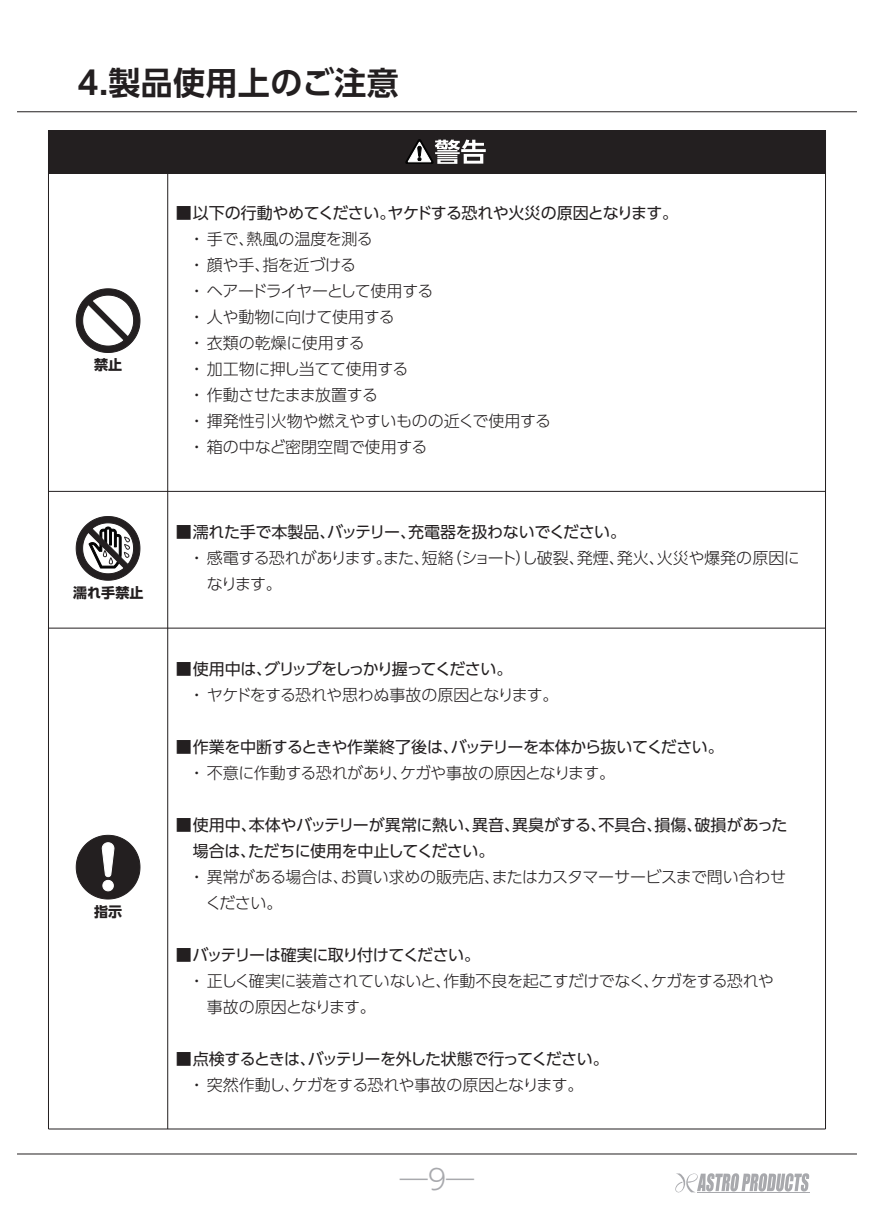
<style>
.page{position:relative;width:874px;height:1225px;background:#fff}
.page>*{position:absolute;margin:0;border:0;box-sizing:border-box;transform-origin:0 0}
.t1{font:700 32px "UD Shin Go Pr 6 De";letter-spacing:.01em;color:#231f20}
.t2{font:300 28px "UD Shin Go Pr 6";color:#a8a9ad}
.t3{font:300 16px/26px "UD Shin Go Pr 6";letter-spacing:-.025em;color:#231f20}
.t4{font:16px/26px "UD Shin Go Pr 6";letter-spacing:-.025em;color:#231f20}
.t5{font:16px "UD Shin Go Pr 6";letter-spacing:-.065em;color:#231f20}
.t6{font:300 16px "UD Shin Go Pr 6";letter-spacing:-.05em;color:#231f20}
.t7{font:16px "UD Shin Go Pr 6";letter-spacing:-.095em;color:#231f20}
.t8{font:700 14px "UD Shin Go Pr 6";letter-spacing:.01em;color:#231f20}
</style>
<div class="page">
<svg style="left:675px;top:1173px;width:133px;height:20px"></svg>
<hr style="left:696px;top:1192px;width:113px;height:1px;background:#a8a9ad">
<hr style="left:17px;top:1153px;width:839px;height:1px;background:#231f20">
<hr style="left:17px;top:111px;width:839px;height:1px;background:#231f20">
<hr style="left:48px;top:491px;width:777px;height:1px;background:#231f20">
<hr style="left:48px;top:627px;width:777px;height:1px;background:#231f20">
<svg style="left:76px;top:835px;width:64px;height:64px"></svg>
<svg style="left:76px;top:516px;width:64px;height:64px"></svg>
<hr style="left:48px;top:130px;width:1px;height:999px;background:#231f20">
<hr style="left:48px;top:1128px;width:777px;height:1px;background:#231f20">
<hr style="left:824px;top:130px;width:1px;height:999px;background:#231f20">
<hr style="left:167px;top:130px;width:1px;height:999px;background:#231f20">
<div style="left:48px;top:130px;width:777px;height:43px;background:#231f20"></div>
<svg style="left:405px;top:139px;width:80px;height:25px"></svg>
<svg style="left:76px;top:288px;width:64px;height:65px"></svg>
<h1 class="t1" style="left:77px;top:57px;width:322px">4.製品使用上のご注意</h1>
<p class="t8" style="left:94px;top:353px;width:30px">禁止</p>
<p class="t8" style="left:73px;top:581px;width:72px">濡れ手禁止</p>
<p class="t8" style="left:94px;top:899px;width:30px">指示</p>
<p class="t4" style="left:176px;top:200px;width:504px">■ 以下の行動やめてください。ヤケドする恐れや火災の原因となります。</p>
<p class="t3" style="left:189px;top:225px;width:364px">・ 手で、熱風の温度を測る<br>・ 顔や手、指を近づける<br>・ ヘアードライヤーとして使用する<br>・ 人や動物に向けて使用する<br>・ 衣類の乾燥に使用する<br>・ 加工物に押し当てて使用する<br>・ 作動させたまま放置する<br>・ 揮発性引火物や燃えやすいものの近くで使用する・ 箱の中など密閉空間で使用する</p>
<p class="t4" style="left:176px;top:518px;width:452px">■ 濡れた手で本製品、バッテリー、充電器を扱わないでください。</p>
<p class="t3" style="left:207px;top:544px;width:594px;text-indent:-18px">・ 感電する恐れがあります。また、短絡（ショート）し破裂、発煙、発火、火災や爆発の原因になります。</p>
<p class="t7" style="left:176px;top:655px;width:338px">■ 使用中は、グリップをしっかり握ってください。</p>
<p class="t3" style="left:189px;top:681px;width:371px">・ ヤケドをする恐れや思わぬ事故の原因となります。</p>
<p class="t4" style="left:176px;top:733px;width:549px">■ 作業を中断するときや作業終了後は、バッテリーを本体から抜いてください。</p>
<p class="t3" style="left:189px;top:759px;width:427px">・ 不意に作動する恐れがあり、ケガや事故の原因となります。</p>
<p class="t4" style="left:193px;top:811px;width:596px;text-indent:-17px">■ 使用中、本体やバッテリーが異常に熱い、異音、異臭がする、不具合、損傷、破損があった場合は、ただちに使用を中止してください。</p>
<p class="t3" style="left:205px;top:863px;width:582px;text-indent:-17px">・ 異常がある場合は、お買い求めの販売店、またはカスタマーサービスまで問い合わせください。</p>
<p class="t4" style="left:176px;top:941px;width:306px">■ バッテリーは確実に取り付けてください。</p>
<p class="t3" style="left:207px;top:967px;width:568px;text-indent:-18px">・ 正しく確実に装着されていないと、作動不良を起こすだけでなく、ケガをする恐れや事故の原因となります。</p>
<p class="t5" style="left:176px;top:1045px;width:434px">■ 点検するときは、バッテリーを外した状態で行ってください。</p>
<p class="t6" style="left:189px;top:1071px;width:396px">・ 突然作動し、ケガをする恐れや事故の原因となります。</p>
<h2 class="t2" style="left:399px;top:1156px;width:76px">―9―</h2>
</div>
